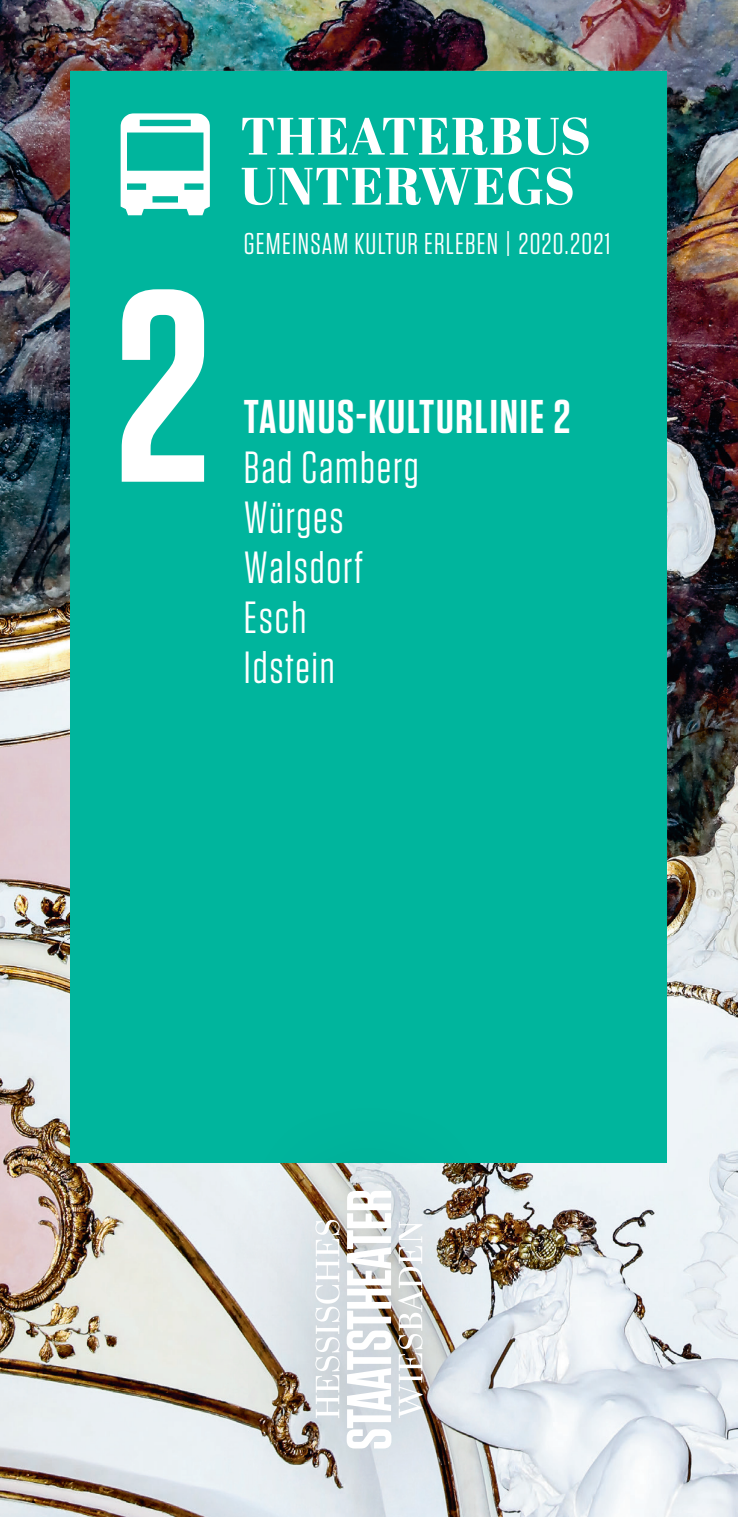
<style>
.page{position:relative;width:738px;height:1517px;background:#fff}
.page>*{position:absolute;margin:0;border:0;box-sizing:border-box;transform-origin:0 0}
.t1{font:600 272.5px "Tungsten";color:#fff}
.t2{font:800 52.5px/50px "Abril Display";letter-spacing:.01em;color:#fff}
.t3{font:600 47.25px "Tungsten";letter-spacing:.04em;color:#fff}
.t4{font:45px/50px "Tungsten";letter-spacing:.04em;color:#fff}
.t5{font:30px "Tungsten";letter-spacing:.04em;color:#fff}
</style>
<div class="page">
<img style="left:0;top:0;width:737px;height:1517px">
<div style="left:71px;top:71px;width:595px;height:1091px;background:#00b59d"></div>
<img style="left:225px;top:1162px;width:288px;height:355px">
<svg style="left:398px;top:1221px;width:24px;height:197px"></svg>
<svg style="left:315px;top:1220px;width:24px;height:198px"></svg>
<svg style="left:346px;top:1191px;width:45px;height:257px"></svg>
<svg style="left:120px;top:113px;width:90px;height:102px"></svg>
<h1 class="t1" style="left:115px;top:243px;width:97px">2</h1>
<p class="t2" style="left:240px;top:114px;width:352px">THEATERBUS<br>UNTERWEGS</p>
<p class="t5" style="left:244px;top:228px;width:368px">GEMEINSAM KULTUR ERLEBEN | 2020.2021</p>
<p class="t3" style="left:244px;top:392px;width:328px">TAUNUS-KULTURLINIE 2</p>
<p class="t4" style="left:244px;top:443px;width:176px">Bad Camberg<br>Würges<br>Walsdorf<br>Esch<br>Idstein</p>
</div>
